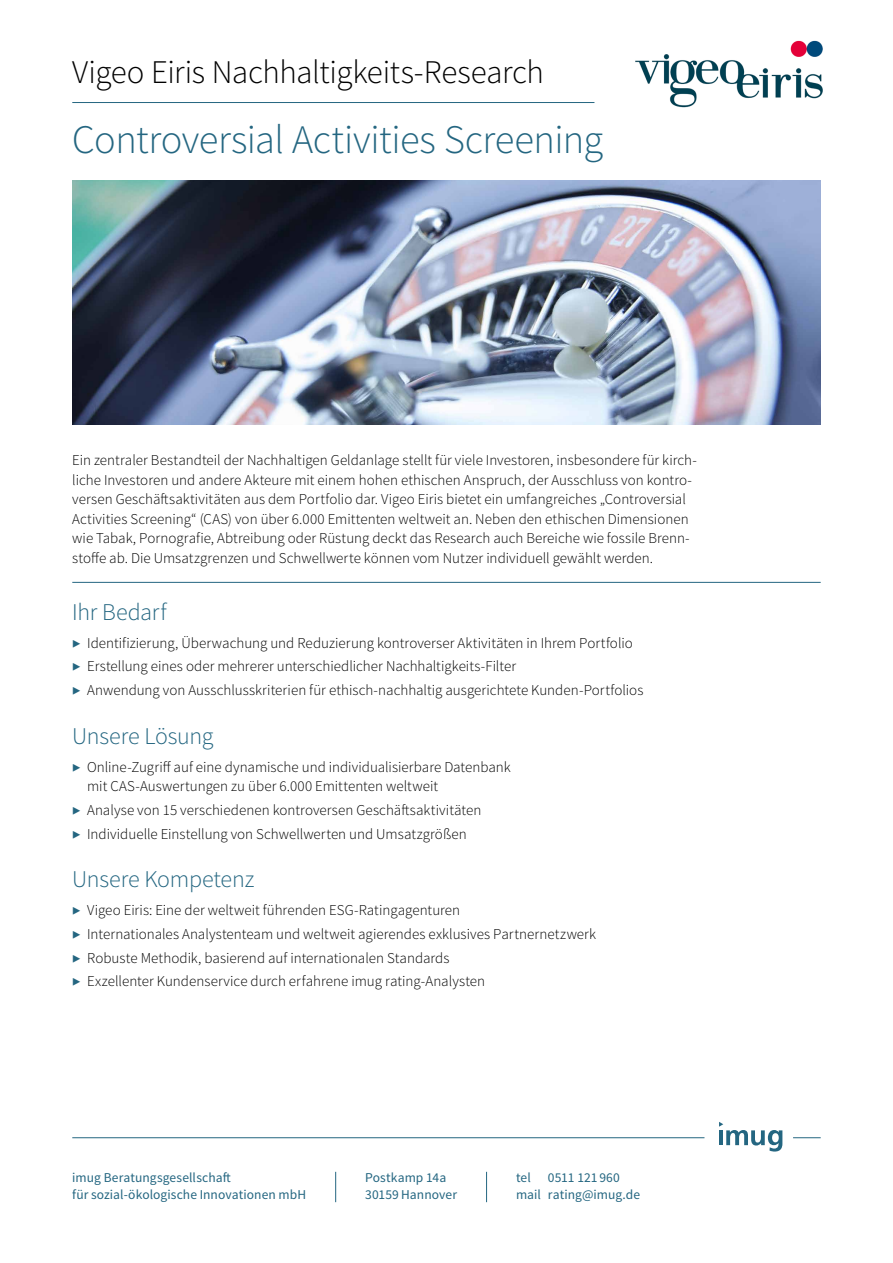
<style>
.page{position:relative;width:893px;height:1263px;background:#fff}
.page>*{position:absolute;margin:0;border:0;box-sizing:border-box;transform-origin:0 0}
.t1{font:300 40.5px "Source Sans Pro";letter-spacing:-.015em;color:#246681}
.t2{font:300 33px "Source Sans Pro";letter-spacing:-.015em;color:#000}
.t3{font:300 24px "Source Sans Pro";letter-spacing:-.01em;color:#246681}
.t4{font:300 15px/23.7px "Source Sans Pro";color:#000}
.t5{font:13.5px/17.2px "Source Sans Pro";letter-spacing:.005em;color:#246681}
.s1{color:#246681}
</style>
<div class="page">
<svg style="left:719px;top:1122px;width:63px;height:29px"></svg>
<hr style="left:72px;top:1137px;width:632px;height:1px;background:#246681">
<svg style="left:793px;top:1137px;width:28px;height:1px"></svg>
<img style="left:72px;top:181px;width:749px;height:244px">
<hr style="left:72px;top:582px;width:749px;height:1px;background:#246681">
<hr style="left:72px;top:102px;width:522px;height:1px;background:#246681">
<hr style="left:486px;top:1172px;width:1px;height:30px;background:#246681">
<hr style="left:335px;top:1172px;width:1px;height:30px;background:#246681">
<img style="left:635px;top:40px;width:188px;height:68px">
<h2 class="t2" style="left:72px;top:52px;width:473px">Vigeo Eiris Nachhaltigkeits-Research</h2>
<h1 class="t1" style="left:72px;top:115px;width:532px">Controversial Activities Screening</h1>
<p class="t4" style="left:72px;top:450px;width:626px;line-height:19.5px">Ein zentraler Bestandteil der Nachhaltigen Geldanlage stellt für viele Investoren, insbesondere für kirch&shy;liche Investoren und andere Akteure mit einem hohen ethischen Anspruch, der Ausschluss von kontro&shy;versen Geschäftsaktivitäten aus dem Portfolio dar. Vigeo Eiris bietet ein umfangreiches „Controversial Activities Screening“ (CAS) von über 6.000 Emittenten weltweit an. Neben den ethischen Dimensionen wie Tabak, Pornografie, Abtreibung oder Rüstung deckt das Research auch Bereiche wie fossile Brenn&shy;stoffe ab. Die Umsatzgrenzen und Schwellwerte können vom Nutzer individuell gewählt werden.</p>
<h3 class="t3" style="left:72px;top:597px;width:96px">Ihr Bedarf</h3>
<p class="t4" style="left:72px;top:631px;width:573px"><span class="s1">▶</span> Identifizierung, Überwachung und Reduzierung kontroverser Aktivitäten in Ihrem Portfolio <span class="s1">▶</span> Erstellung eines oder mehrerer unterschiedlicher Nachhaltigkeits-Filter<br><span class="s1">▶</span> Anwendung von Ausschlusskriterien für ethisch-nachhaltig ausgerichtete Kunden-Portfolios</p>
<h3 class="t3" style="left:72px;top:721px;width:143px">Unsere Lösung</h3>
<p class="t4" style="left:87px;top:757px;width:425px;line-height:19.5px;text-indent:-15px"><span class="s1">▶</span> Online-Zugriff auf eine dynamische und individualisierbare Datenbank mit CAS-Auswertungen zu über 6.000 Emittenten weltweit</p>
<p class="t4" style="left:72px;top:798px;width:411px"><span class="s1">▶</span> Analyse von 15 verschiedenen kontroversen Geschäftsaktivitäten <span class="s1">▶</span> Individuelle Einstellung von Schwellwerten und Umsatzgrößen</p>
<h3 class="t3" style="left:72px;top:865px;width:184px">Unsere Kompetenz</h3>
<p class="t4" style="left:72px;top:898px;width:525px"><span class="s1">▶</span> Vigeo Eiris: Eine der weltweit führenden ESG-Ratingagenturen<br><span class="s1">▶</span> Internationales Analystenteam und weltweit agierendes exklusives Partnernetzwerk <span class="s1">▶</span> Robuste Methodik, basierend auf internationalen Standards<br><span class="s1">▶</span> Exzellenter Kundenservice durch erfahrene imug rating-Analysten</p>
<p class="t5" style="left:72px;top:1169px;width:235px">imug Beratungsgesellschaft<br>für sozial-ökologische Innovationen mbH</p>
<p class="t5" style="left:516px;top:1169px;width:16px">tel</p>
<p class="t5" style="left:365px;top:1169px;width:93px">Postkamp 14a<br>30159 Hannover</p>
<p class="t5" style="left:516px;top:1169px;width:126px;text-indent:32px">0511 121 960 mail rating@imug.de</p>
</div>
